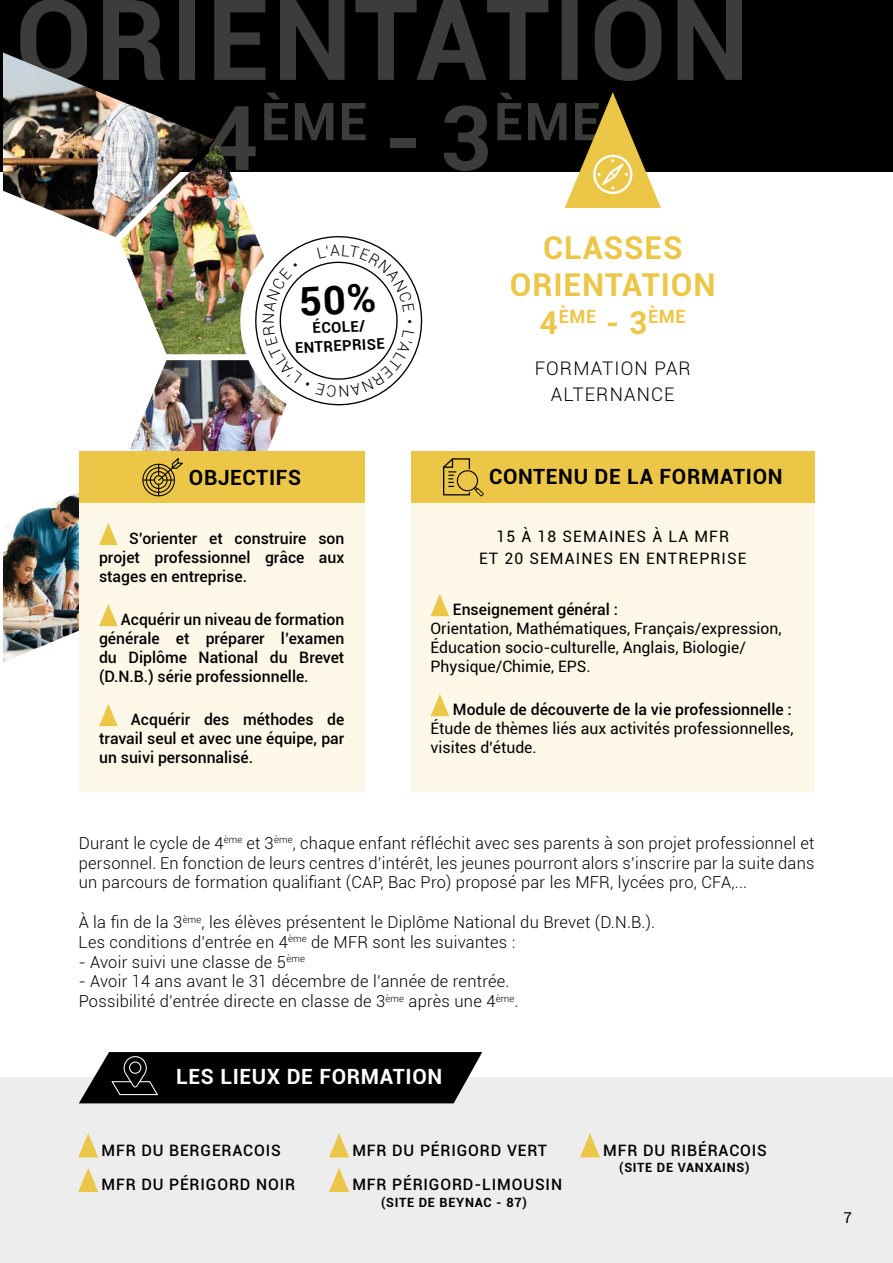
<style>
.page{position:relative;width:893px;height:1263px;background:#fff}
.page>*{position:absolute;margin:0;border:0;box-sizing:border-box;transform-origin:0 0}
.t1{font:700 52.2px "Roboto";letter-spacing:.03em;color:#3c3c3b}
.t2{font:700 31.5px/37.5px "Roboto";letter-spacing:.03em;color:#ecc747;text-align:center}
.t3{font:700 21px "Roboto";letter-spacing:.03em;color:#000}
.t4{font:700 21px "Roboto";letter-spacing:.03em;color:#fff}
.t5{font:300 18.75px/25.5px "Roboto";letter-spacing:.06em;color:#000;text-align:center}
.t6{font:700 18.3px "Roboto";letter-spacing:.03em;color:#ecc747}
.t7{font:300 16.5px/19.8px "Roboto";letter-spacing:.015em;color:#000}
.t8{font:500 15.75px/18.9px "Roboto";color:#000;text-align:justify}
.t9{font:15.75px/18.9px "Roboto";color:#000}
.t10{font:500 15.75px/34.5px "Roboto";letter-spacing:.055em;color:#000}
.t11{font:15.75px/21.8px "Roboto";letter-spacing:.07em;color:#000;text-align:center}
.t12{font:15px "Roboto";color:#000}
.t13{font:700 14.85px/18.9px "Roboto";color:#000;text-align:center}
.t14{font:700 12.75px "Roboto";letter-spacing:.055em;color:#000}
.s1{font-size:89.55px}
.s2{font-size:31.5px}
</style>
<div class="page">
<div style="left:0;top:0;width:893px;height:171px;background:#000"></div>
<svg style="left:20px;top:0;width:722px;height:81px"></svg>
<div style="left:0;top:1078px;width:893px;height:185px;background:#ededed"></div>
<svg style="left:565px;top:93px;width:95px;height:115px"></svg>
<svg style="left:79px;top:1134px;width:19px;height:23px"></svg>
<svg style="left:79px;top:1168px;width:19px;height:24px"></svg>
<svg style="left:329px;top:1134px;width:20px;height:23px"></svg>
<svg style="left:329px;top:1168px;width:20px;height:24px"></svg>
<svg style="left:580px;top:1134px;width:20px;height:23px"></svg>
<div style="left:411px;top:451px;width:403px;height:52px;background:#ecc747"></div>
<div style="left:411px;top:503px;width:403px;height:289px;background:#fdf7e7"></div>
<svg style="left:431px;top:594px;width:18px;height:22px"></svg>
<svg style="left:431px;top:694px;width:18px;height:22px"></svg>
<svg style="left:443px;top:458px;width:41px;height:38px"></svg>
<svg style="left:79px;top:1052px;width:403px;height:51px;background:#141414"></svg>
<div style="left:130px;top:1062px;width:11px;height:11px;background:#000;border-radius:50%"></div>
<div style="left:129px;top:1061px;width:12px;height:13px;border:1px solid #fff;border-radius:50%"></div>
<img style="left:3px;top:492px;width:76px;height:170px">
<img style="left:120px;top:144px;width:185px;height:210px">
<img style="left:3px;top:52px;width:210px;height:185px">
<img style="left:129px;top:360px;width:157px;height:91px">
<div style="left:240px;top:222px;width:197px;height:197px;background:#fff;border-radius:50%"></div>
<div style="left:79px;top:451px;width:286px;height:52px;background:#ecc747"></div>
<svg style="left:142px;top:458px;width:41px;height:38px"></svg>
<div style="left:79px;top:503px;width:286px;height:289px;background:#fdf7e7"></div>
<svg style="left:99px;top:523px;width:19px;height:22px"></svg>
<svg style="left:99px;top:604px;width:19px;height:22px"></svg>
<svg style="left:99px;top:704px;width:19px;height:22px"></svg>
<svg style="left:253px;top:234px;width:170px;height:173px"></svg>
<h1 class="t1" style="left:207px;top:85px;width:395px"><span class="s1">4</span>ÈME <span class="s1">- 3</span>ÈME</h1>
<p class="t13" style="left:294px;top:319px;width:91px;rotate:-3deg">ÉCOLE/<br>ENTREPRISE</p>
<p class="t3" style="left:189px;top:463px;width:114px">OBJECTIFS</p>
<p class="t8" style="left:99px;top:528px;width:247px;text-indent:30px">S’orienter et construire son projet professionnel grâce aux stages en entreprise.</p>
<p class="t8" style="left:99px;top:609px;width:247px;text-indent:22px">Acquérir un niveau de formation générale et préparer l’examen du Diplôme National du Brevet (D.N.B.) série professionnelle.</p>
<p class="t8" style="left:99px;top:709px;width:247px;text-indent:32px">Acquérir des méthodes de travail seul et avec une équipe, par un suivi personnalisé.</p>
<h2 class="t2" style="left:510px;top:228px;width:208px">CLASSES<br>ORIENTATION</h2>
<p class="t6" style="left:540px;top:304px;width:147px"><span class="s2">4</span>ÈME <span class="s2">- 3</span>ÈME</p>
<p class="t5" style="left:535px;top:355px;width:158px">FORMATION PAR<br>ALTERNANCE</p>
<p class="t3" style="left:489px;top:462px;width:295px">CONTENU DE LA FORMATION</p>
<p class="t11" style="left:479px;top:525px;width:269px">15 À 18 SEMAINES À LA MFR<br>ET 20 SEMAINES EN ENTREPRISE</p>
<p class="t8" style="left:453px;top:599px;width:167px">Enseignement général :</p>
<p class="t9" style="left:431px;top:618px;width:352px">Orientation, Mathématiques, Français/expression,<br>Éducation socio-culturelle, Anglais, Biologie/<br>Physique/Chimie, EPS.</p>
<p class="t8" style="left:453px;top:699px;width:340px">Module de découverte de la vie professionnelle :</p>
<p class="t9" style="left:431px;top:718px;width:364px">Étude de thèmes liés aux activités professionnelles, visites d’étude.</p>
<p class="t7" style="left:79px;top:832px;width:737px;text-align:justify">Durant le cycle de 4<sup>ème</sup> et 3<sup>ème</sup>, chaque enfant réfléchit avec ses parents à son projet professionnel et personnel. En fonction de leurs centres d’intérêt, les jeunes pourront alors s’inscrire par la suite dans un parcours de formation qualifiant (CAP, Bac Pro) proposé par les MFR, lycées pro, CFA,...</p>
<p class="t7" style="left:79px;top:912px;width:578px">À la fin de la 3<sup>ème</sup>, les élèves présentent le Diplôme National du Brevet (D.N.B.).<br>Les conditions d’entrée en 4<sup>ème</sup> de MFR sont les suivantes :</p>
<p class="t7" style="left:79px;top:951px;width:228px">- Avoir suivi une classe de 5<sup>ème</sup></p>
<p class="t7" style="left:79px;top:971px;width:441px">- Avoir 14 ans avant le 31 décembre de l’année de rentrée.<br>Possibilité d’entrée directe en classe de 3<sup>ème</sup> après une 4<sup>ème</sup>.</p>
<p class="t4" style="left:176px;top:1062px;width:268px">LES LIEUX DE FORMATION</p>
<p class="t10" style="left:102px;top:1132px;width:195px">MFR DU BERGERACOIS<br>MFR DU PÉRIGORD NOIR</p>
<p class="t10" style="left:352px;top:1132px;width:211px">MFR DU PÉRIGORD VERT<br>MFR PÉRIGORD-LIMOUSIN</p>
<p class="t14" style="left:381px;top:1193px;width:147px">(SITE DE BEYNAC - 87)</p>
<p class="t10" style="left:603px;top:1132px;width:165px">MFR DU RIBÉRACOIS</p>
<p class="t14" style="left:619px;top:1159px;width:132px">(SITE DE VANXAINS)</p>
<p class="t12" style="left:843px;top:1207px;width:10px">7</p>
</div>
